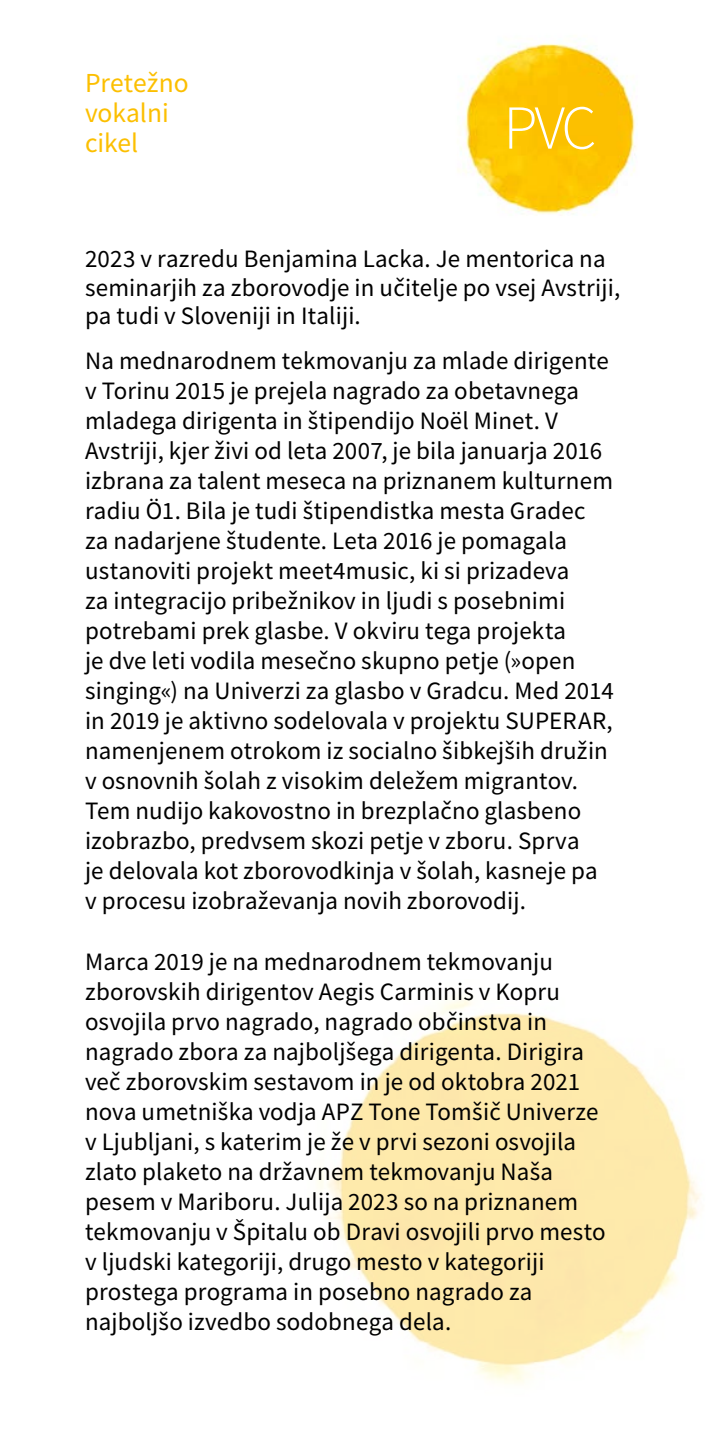
<style>
.page{position:relative;width:709px;height:1446px;background:#fff}
.page>*{position:absolute;margin:0;border:0;box-sizing:border-box;transform-origin:0 0}
.t1{font:62.5px "Source Sans Variable";color:#fff}
.t2{font:27.5px/30px "Source Sans Variable";color:#fcbf00}
.t3{font:25px/30px "Source Sans Variable";letter-spacing:.005em;color:#000}
</style>
<div class="page">
<img style="left:458px;top:43px;width:178px;height:171px">
<img style="left:317px;top:997px;width:384px;height:387px">
<p class="t2" style="left:85px;top:68px;width:105px">Pretežno vokalni cikel</p>
<h1 class="t1" style="left:503px;top:90px;width:95px">PVC</h1>
<p class="t3" style="left:85px;top:244px;width:537px;line-height:28.8px">2023 v razredu Benjamina Lacka. Je mentorica na seminarjih za zborovodje in učitelje po vsej Avstriji, pa tudi v Sloveniji in Italiji.</p>
<p class="t3" style="left:85px;top:346px;width:530px">Na mednarodnem tekmovanju za mlade dirigente v Torinu 2015 je prejela nagrado za obetavnega mladega dirigenta in štipendijo Noël Minet. V Avstriji, kjer živi od leta 2007, je bila januarja 2016 izbrana za talent meseca na priznanem kulturnem radiu Ö1. Bila je tudi štipendistka mesta Gradec za nadarjene študente. Leta 2016 je pomagala ustanoviti projekt meet4music, ki si prizadeva<br>za integracijo pribežnikov in ljudi s posebnimi potrebami prek glasbe. V okviru tega projekta<br>je dve leti vodila mesečno skupno petje (»open singing«) na Univerzi za glasbo v Gradcu. Med 2014 in 2019 je aktivno sodelovala v projektu SUPERAR, namenjenem otrokom iz socialno šibkejših družin v osnovnih šolah z visokim deležem migrantov.<br>Tem nudijo kakovostno in brezplačno glasbeno izobrazbo, predvsem skozi petje v zboru. Sprva<br>je delovala kot zborovodkinja v šolah, kasneje pa v procesu izobraževanja novih zborovodij.</p>
<p class="t3" style="left:85px;top:946px;width:522px">Marca 2019 je na mednarodnem tekmovanju zborovskih dirigentov Aegis Carminis v Kopru osvojila prvo nagrado, nagrado občinstva in nagrado zbora za najboljšega dirigenta. Dirigira več zborovskim sestavom in je od oktobra 2021 nova umetniška vodja APZ Tone Tomšič Univerze v Ljubljani, s katerim je že v prvi sezoni osvojila zlato plaketo na državnem tekmovanju Naša pesem v Mariboru. Julija 2023 so na priznanem tekmovanju v Špitalu ob Dravi osvojili prvo mesto v ljudski kategoriji, drugo mesto v kategoriji prostega programa in posebno nagrado za najboljšo izvedbo sodobnega dela.</p>
</div>
